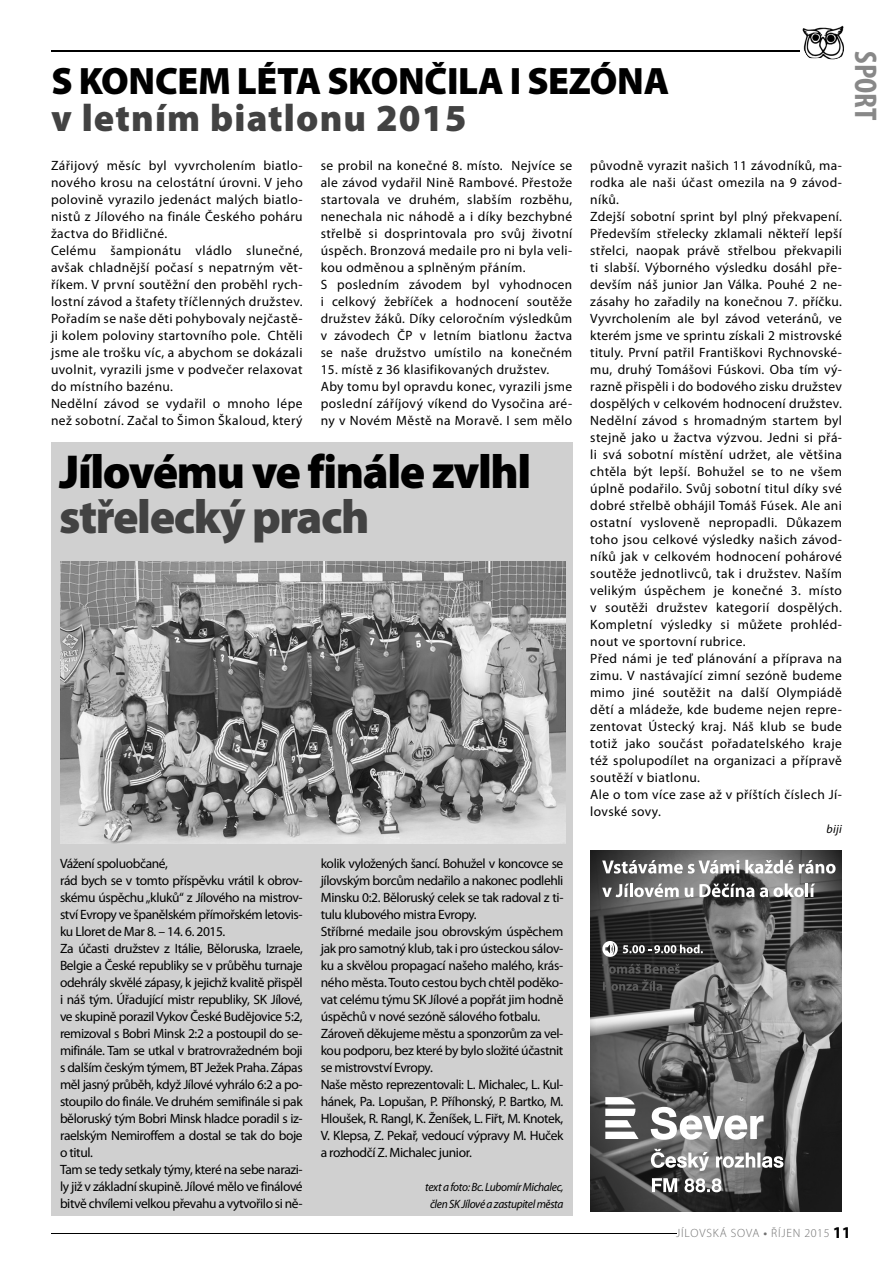
<style>
.page{position:relative;width:893px;height:1263px;background:#fff}
.page>*{position:absolute;margin:0;border:0;box-sizing:border-box;transform-origin:0 0}
.t1{font:900 47.85px "Myriad Pro";letter-spacing:-.03em;color:#000}
.t2{font:900 47.85px "Myriad Pro";letter-spacing:-.03em;color:#424242}
.t3{font:900 38.4px "Myriad Pro";letter-spacing:-.01em;color:#000}
.t4{font:900 38.4px "Myriad Pro";letter-spacing:.03em;color:#424242}
.t5{font:700 condensed 31.5px "Myriad Pro";color:#888}
.t6{font:13.5px/17px "Myriad Pro";letter-spacing:.02em;color:#000}
.t7{font:13.5px/17px "Myriad Pro";letter-spacing:-.03em;color:#000}
.t8{font:italic 12px/17px "Myriad Pro";letter-spacing:-.03em;color:#000;text-align:center;scale:.95 1}
.t9{font:300 12px "Myriad Pro";letter-spacing:.07em;color:#717171}
.t10{font:italic 12px "Myriad Pro";letter-spacing:-.03em;color:#000}
.s1{font-weight:600}
.s2{font-weight:700;font-size:16.5px;color:#000}
</style>
<div class="page">
<img style="left:791px;top:25px;width:53px;height:35px">
<hr style="left:51px;top:1233px;width:625px;height:1px;background:#000">
<hr style="left:51px;top:51px;width:748px;height:1px;background:#000">
<div style="left:51px;top:442px;width:521px;height:774px;background:#d0d0d0"></div>
<img style="left:60px;top:561px;width:506px;height:282px">
<img style="left:591px;top:850px;width:251px;height:362px">
<svg style="left:602px;top:860px;width:137px;height:13px"></svg>
<svg style="left:745px;top:860px;width:48px;height:13px"></svg>
<svg style="left:799px;top:860px;width:37px;height:13px"></svg>
<svg style="left:602px;top:883px;width:77px;height:14px"></svg>
<svg style="left:685px;top:888px;width:8px;height:9px"></svg>
<svg style="left:699px;top:883px;width:55px;height:14px"></svg>
<svg style="left:760px;top:883px;width:44px;height:14px"></svg>
<hr style="left:805px;top:883px;width:3px;height:14px;background:#fff">
<svg style="left:811px;top:883px;width:4px;height:14px"></svg>
<svg style="left:602px;top:941px;width:101px;height:16px"></svg>
<svg style="left:602px;top:964px;width:78px;height:27px"></svg>
<svg style="left:605px;top:1097px;width:34px;height:42px"></svg>
<svg style="left:651px;top:1107px;width:112px;height:33px"></svg>
<svg style="left:651px;top:1149px;width:132px;height:22px"></svg>
<svg style="left:652px;top:1178px;width:69px;height:14px"></svg>
<h2 class="t3" style="left:51px;top:66px;width:619px">S KONCEM LÉTA SKONČILA I SEZÓNA</h2>
<h2 class="t4" style="left:51px;top:103px;width:417px">v letním biatlonu 2015</h2>
<p class="t6" style="left:51px;top:158px;width:253px">Zářijový měsíc byl vyvrcholením biatlo&shy;nového krosu na celostátní úrovni. V jeho polovině vyrazilo jedenáct malých biatlo&shy;nistů z Jílového na finále Českého poháru žactva do Břidličné.<br>Celému šampionátu vládlo slunečné, avšak chladnější počasí s nepatrným vět&shy;říkem. V první soutěžní den proběhl rych&shy;lostní závod a štafety tříčlenných družstev.<br>Pořadím se naše děti pohybovaly nejčastě&shy;ji kolem poloviny startovního pole. Chtěli jsme ale trošku víc, a abychom se dokázali uvolnit, vyrazili jsme v podvečer relaxovat do místního bazénu.<br>Nedělní závod se vydařil o mnoho lépe než sobotní. Začal to Šimon Škaloud, který</p>
<p class="t6" style="left:321px;top:158px;width:253px">se probil na konečné 8. místo. Nejvíce se ale závod vydařil Nině Rambové. Přestože startovala ve druhém, slabším rozběhu, nenechala nic náhodě a i díky bezchybné střelbě si dosprintovala pro svůj životní úspěch. Bronzová medaile pro ni byla veli&shy;kou odměnou a splněným přáním.<br>S posledním závodem byl vyhodnocen i celkový žebříček a hodnocení soutěže družstev žáků. Díky celoročním výsledkům v závodech ČP v letním biatlonu žactva se naše družstvo umístilo na konečném</p>
<p class="t6" style="left:590px;top:158px;width:253px">původně vyrazit našich 11 závodníků, ma&shy;rodka ale naši účast omezila na 9 závod&shy;níků.<br>Zdejší sobotní sprint byl plný překvapení.<br>Především střelecky zklamali někteří lepší střelci, naopak právě střelbou překvapili ti slabší. Výborného výsledku dosáhl pře&shy;devším náš junior Jan Válka. Pouhé 2 ne&shy;zásahy ho zařadily na konečnou 7. příčku.<br>Vyvrcholením ale byl závod veteránů, ve kterém jsme ve sprintu získali 2 mistrovské tituly. První patřil Františkovi Rychnovské&shy;mu, druhý Tomášovi Fúskovi. Oba tím vý&shy;razně přispěli i do bodového zisku družstev dospělých v celkovém hodnocení družstev.<br>Nedělní závod s hromadným startem byl stejně jako u žactva výzvou. Jedni si přá&shy;li svá sobotní místění udržet, ale většina chtěla být lepší. Bohužel se to ne všem úplně podařilo. Svůj sobotní titul díky své dobré střelbě obhájil Tomáš Fúsek. Ale ani ostatní vysloveně nepropadli. Důkazem toho jsou celkové výsledky našich závod&shy;níků jak v celkovém hodnocení pohárové soutěže jednotlivců, tak i družstev. Naším velikým úspěchem je konečné 3. místo v soutěži družstev kategorií dospělých.<br>Kompletní výsledky si můžete prohléd&shy;nout ve sportovní rubrice.<br>Před námi je teď plánování a příprava na zimu. V nastávající zimní sezóně budeme mimo jiné soutěžit na další Olympiádě dětí a mládeže, kde budeme nejen repre&shy;zentovat Ústecký kraj. Náš klub se bude totiž jako součást pořadatelského kraje též spolupodílet na organizaci a přípravě soutěží v biatlonu.<br>Ale o tom více zase až v příštích číslech Jí&shy;lovské sovy.</p>
<p class="t10" style="left:826px;top:825px;width:17px">biji</p>
<p class="t6" style="left:321px;top:362px;width:253px">15. místě z 36 klasifikovaných družstev.<br>Aby tomu byl opravdu konec, vyrazili jsme poslední záříjový víkend do Vysočina aré&shy;ny v Novém Městě na Moravě. I sem mělo</p>
<h1 class="t1" style="left:59px;top:454px;width:474px">Jílovému ve finále zvlhl</h1>
<h1 class="t2" style="left:59px;top:499px;width:312px">střelecký prach</h1>
<p class="t7" style="left:60px;top:855px;width:244px">Vážení spoluobčané,<br>rád bych se v tomto příspěvku vrátil k obrov&shy;skému úspěchu „kluků“ z Jílového na mistrov&shy;ství Evropy ve španělském přímořském letovis&shy;ku Lloret de Mar 8. – 14. 6. 2015.<br>Za účasti družstev z Itálie, Běloruska, Izraele, Belgie a České republiky se v průběhu turnaje odehrály skvělé zápasy, k jejichž kvalitě přispěl i náš tým. Úřadující mistr republiky, SK Jílové, ve skupině porazil Vykov České Budějovice 5:2, remizoval s Bobri Minsk 2:2 a postoupil do se&shy;mifinále. Tam se utkal v bratrovražedném boji s dalším českým týmem, BT Ježek Praha. Zápas měl jasný průběh, když Jílové vyhrálo 6:2 a po&shy;stoupilo do finále. Ve druhém semifinále si pak běloruský tým Bobri Minsk hladce poradil s iz&shy;raelským Nemiroffem a dostal se tak do boje o titul.<br>Tam se tedy setkaly týmy, které na sebe narazi&shy;ly již v základní skupině. Jílové mělo ve finálové bitvě chvílemi velkou převahu a vytvořilo si ně-</p>
<p class="t7" style="left:321px;top:855px;width:244px">kolik vyložených šancí. Bohužel v koncovce se jílovským borcům nedařilo a nakonec podlehli Minsku 0:2. Běloruský celek se tak radoval z ti&shy;tulu klubového mistra Evropy.<br>Stříbrné medaile jsou obrovským úspěchem jak pro samotný klub, tak i pro ústeckou sálov&shy;ku a skvělou propagací našeho malého, krás&shy;ného města. Touto cestou bych chtěl poděko&shy;vat celému týmu SK Jílové a popřát jim hodně úspěchů v nové sezóně sálového fotbalu.<br>Zároveň děkujeme městu a sponzorům za vel&shy;kou podporu, bez které by bylo složité účastnit se mistrovství Evropy.<br>Naše město reprezentovali: L. Michalec, L. Kul&shy;hánek, Pa. Lopušan, P. Příhonský, P. Bartko, M.<br>Hloušek, R. Rangl, K. Ženíšek, L. Fiřt, M. Knotek, V. Klepsa, Z. Pekař, vedoucí výpravy M. Huček a rozhodčí Z. Michalec junior.</p>
<p class="t8" style="left:425px;top:1179px;width:147px">text a foto: Bc. Lubomír Michalec, člen SK Jílové a zastupitel města</p>
<h3 class="t5" style="left:877px;top:51px;width:71px;rotate:90deg">SPORT</h3>
<p class="t9" style="left:676px;top:1229px;width:176px">JÍLOVSKÁ SOVA <span class="s1">•</span> ŘÍJEN 2015 <span class="s2">11</span></p>
</div>
